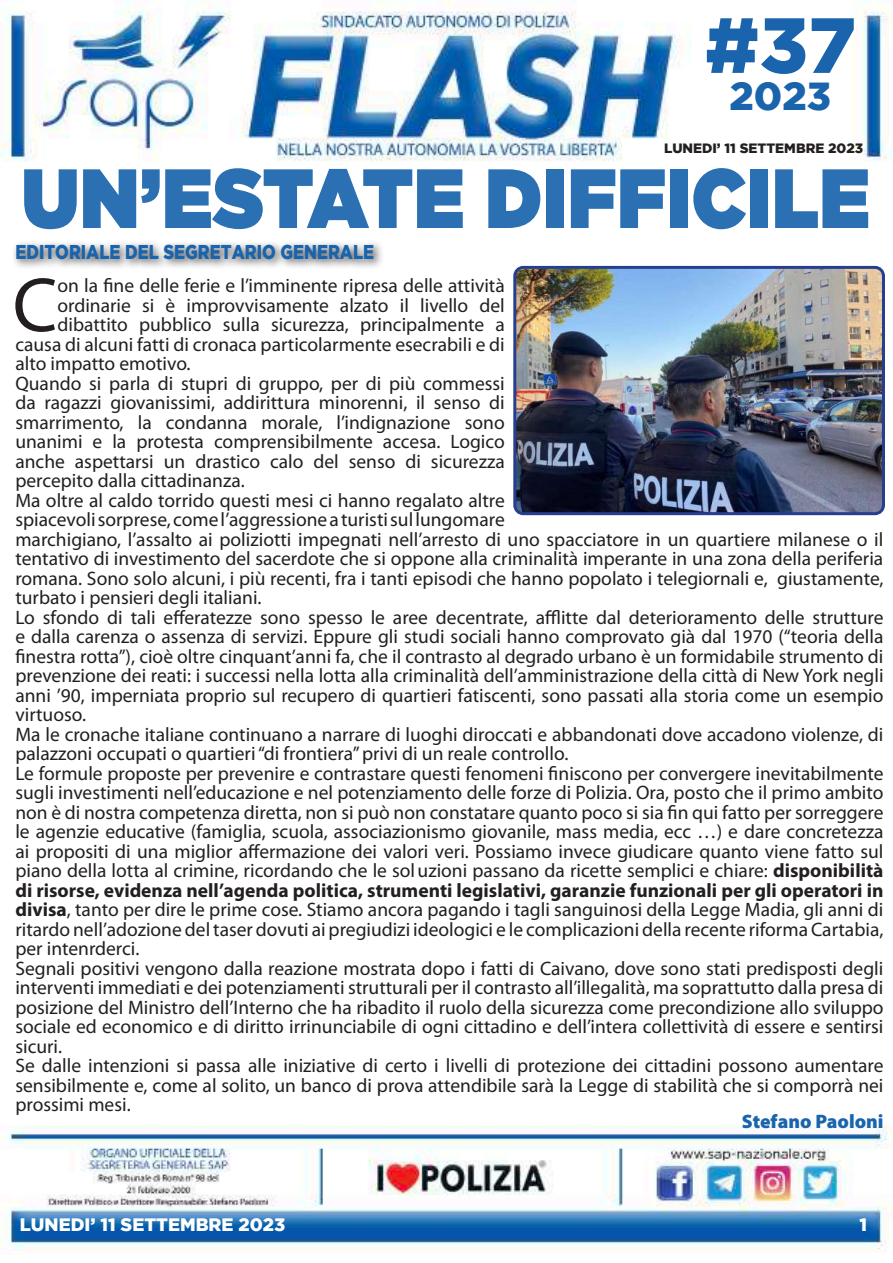
<style>
.page{position:relative;width:893px;height:1263px;background:#fff}
.page>*{position:absolute;margin:0;border:0;box-sizing:border-box;transform-origin:0 0}
.t1{font:900 83.85px "Gotham";letter-spacing:.01em;color:#1964ac;scale:.91 1}
.t2{font:900 78px "Gotham";color:#1964ac}
.t3{font:77.4px "Myriad Pro";color:#231f20}
.t4{font:900 39px "Gotham";color:#1964ac}
.t5{font:900 19.95px "Gotham";color:#1964ac;scale:.83 1}
.t6{font:19.5px "Myriad Pro";color:#231f20}
.t7{font:700 19.5px "Myriad Pro";color:#231f20}
.t8{font:900 19.5px "Myriad Pro";color:#1964ac}
.t9{font:900 18px "Gotham";color:#fff}
.t10{font:900 13.5px "Gotham";color:#231f20}
.s1{font-weight:700}
</style>
<div class="page">
<img style="left:0;top:0;width:893px;height:1254px">
<div style="left:11px;top:240px;width:374px;height:30px;background:#231f20;opacity:.75"></div>
<img style="left:515px;top:270px;width:368px;height:244px">
<div style="left:513px;top:266px;width:372px;height:249px;border:3px solid #253f8e;border-radius:9px"></div>
<h2 class="t2" style="left:705px;top:0;width:153px">#37</h2>
<h3 class="t4" style="left:730px;top:74px;width:103px">2023</h3>
<p class="t10" style="left:664px;top:140px;width:201px">LUNEDI’ 11 SETTEMBRE 2023</p>
<h1 class="t1" style="left:22px;top:138px;width:934px">UN’ESTATE DIFFICILE</h1>
<p class="t5" style="left:15px;top:240px;width:434px">EDITORIALE DEL SEGRETARIO GENERALE</p>
<h3 class="t3" style="left:13px;top:257px;width:46px">C</h3>
<p class="t6" style="left:57px;top:273px;width:449px">on la fine delle ferie e l’imminente ripresa delle attività</p>
<p class="t6" style="left:57px;top:293px;width:449px">ordinarie si è improvvisamente alzato il livello del</p>
<p class="t6" style="left:57px;top:312px;width:449px">dibattito pubblico sulla sicurezza, principalmente a</p>
<p class="t6" style="left:15px;top:332px;width:491px">causa di alcuni fatti di cronaca particolarmente esecrabili e di</p>
<p class="t6" style="left:15px;top:351px;width:177px">alto impatto emotivo.</p>
<p class="t6" style="left:15px;top:371px;width:491px">Quando si parla di stupri di gruppo, per di più commessi</p>
<p class="t6" style="left:15px;top:390px;width:491px">da ragazzi giovanissimi, addirittura minorenni, il senso di</p>
<p class="t6" style="left:15px;top:410px;width:491px">smarrimento, la condanna morale, l’indignazione sono</p>
<p class="t6" style="left:15px;top:429px;width:491px">unanimi e la protesta comprensibilmente accesa. Logico</p>
<p class="t6" style="left:15px;top:449px;width:491px">anche aspettarsi un drastico calo del senso di sicurezza</p>
<p class="t6" style="left:15px;top:468px;width:231px">percepito dalla cittadinanza.</p>
<p class="t6" style="left:15px;top:488px;width:491px">Ma oltre al caldo torrido questi mesi ci hanno regalato altre</p>
<p class="t6" style="left:15px;top:507px;width:491px">spiacevoli sorprese, come l’aggressione a turisti sul lungomare</p>
<p class="t6" style="left:15px;top:527px;width:870px">marchigiano, l’assalto ai poliziotti impegnati nell’arresto di uno spacciatore in un quartiere milanese o il</p>
<p class="t6" style="left:15px;top:546px;width:869px">tentativo di investimento del sacerdote che si oppone alla criminalità imperante in una zona della periferia</p>
<p class="t6" style="left:15px;top:566px;width:870px">romana. Sono solo alcuni, i più recenti, fra i tanti episodi che hanno popolato i telegiornali e, giustamente,</p>
<p class="t6" style="left:15px;top:585px;width:248px">turbato i pensieri degli italiani.</p>
<p class="t6" style="left:15px;top:605px;width:870px">Lo sfondo di tali efferatezze sono spesso le aree decentrate, afflitte dal deterioramento delle strutture</p>
<p class="t6" style="left:15px;top:624px;width:870px">e dalla carenza o assenza di servizi. Eppure gli studi sociali hanno comprovato già dal 1970 (“teoria della</p>
<p class="t6" style="left:15px;top:644px;width:870px">finestra rotta”), cioè oltre cinquant’anni fa, che il contrasto al degrado urbano è un formidabile strumento di</p>
<p class="t6" style="left:15px;top:663px;width:870px">prevenzione dei reati: i successi nella lotta alla criminalità dell’amministrazione della città di New York negli</p>
<p class="t6" style="left:15px;top:683px;width:870px">anni ’90, imperniata proprio sul recupero di quartieri fatiscenti, sono passati alla storia come un esempio</p>
<p class="t6" style="left:15px;top:702px;width:72px">virtuoso.</p>
<p class="t6" style="left:15px;top:722px;width:870px">Ma le cronache italiane continuano a narrare di luoghi diroccati e abbandonati dove accadono violenze, di</p>
<p class="t6" style="left:15px;top:741px;width:554px">palazzoni occupati o quartieri “di frontiera” privi di un reale controllo.</p>
<p class="t6" style="left:15px;top:761px;width:870px">Le formule proposte per prevenire e contrastare questi fenomeni finiscono per convergere inevitabilmente</p>
<p class="t6" style="left:15px;top:780px;width:869px">sugli investimenti nell’educazione e nel potenziamento delle forze di Polizia. Ora, posto che il primo ambito</p>
<p class="t6" style="left:15px;top:800px;width:870px">non è di nostra competenza diretta, non si può non constatare quanto poco si sia fin qui fatto per sorreggere</p>
<p class="t6" style="left:15px;top:819px;width:870px">le agenzie educative (famiglia, scuola, associazionismo giovanile, mass media, ecc …) e dare concretezza</p>
<p class="t6" style="left:15px;top:839px;width:870px">ai propositi di una miglior affermazione dei valori veri. Possiamo invece giudicare quanto viene fatto sul</p>
<p class="t6" style="left:15px;top:858px;width:870px">piano della lotta al crimine, ricordando che le sol uzioni passano da ricette semplici e chiare: <span class="s1">disponibilità</span></p>
<p class="t7" style="left:15px;top:877px;width:869px">di risorse, evidenza nell’agenda politica, strumenti legislativi, garanzie funzionali per gli operatori in</p>
<p class="t6" style="left:15px;top:897px;width:869px"><span class="s1">divisa</span>, tanto per dire le prime cose. Stiamo ancora pagando i tagli sanguinosi della Legge Madia, gli anni di</p>
<p class="t6" style="left:15px;top:917px;width:869px">ritardo nell’adozione del taser dovuti ai pregiudizi ideologici e le complicazioni della recente riforma Cartabia,</p>
<p class="t6" style="left:15px;top:936px;width:126px">per intenrderci.</p>
<p class="t6" style="left:15px;top:956px;width:870px">Segnali positivi vengono dalla reazione mostrata dopo i fatti di Caivano, dove sono stati predisposti degli</p>
<p class="t6" style="left:15px;top:975px;width:869px">interventi immediati e dei potenziamenti strutturali per il contrasto all’illegalità, ma soprattutto dalla presa di</p>
<p class="t6" style="left:15px;top:995px;width:870px">posizione del Ministro dell’Interno che ha ribadito il ruolo della sicurezza come precondizione allo sviluppo</p>
<p class="t6" style="left:15px;top:1014px;width:870px">sociale ed economico e di diritto irrinunciabile di ogni cittadino e dell’intera collettività di essere e sentirsi</p>
<p class="t6" style="left:15px;top:1034px;width:48px">sicuri.</p>
<p class="t6" style="left:15px;top:1053px;width:870px">Se dalle intenzioni si passa alle iniziative di certo i livelli di protezione dei cittadini possono aumentare</p>
<p class="t6" style="left:15px;top:1073px;width:870px">sensibilmente e, come al solito, un banco di prova attendibile sarà la Legge di stabilità che si comporrà nei</p>
<p class="t6" style="left:15px;top:1092px;width:117px">prossimi mesi.</p>
<p class="t8" style="left:742px;top:1108px;width:143px">Stefano Paoloni</p>
<p class="t9" style="left:20px;top:1214px;width:267px">LUNEDI’ 11 SETTEMBRE 2023</p>
<p class="t9" style="left:859px;top:1214px;width:9px">1</p>
</div>
